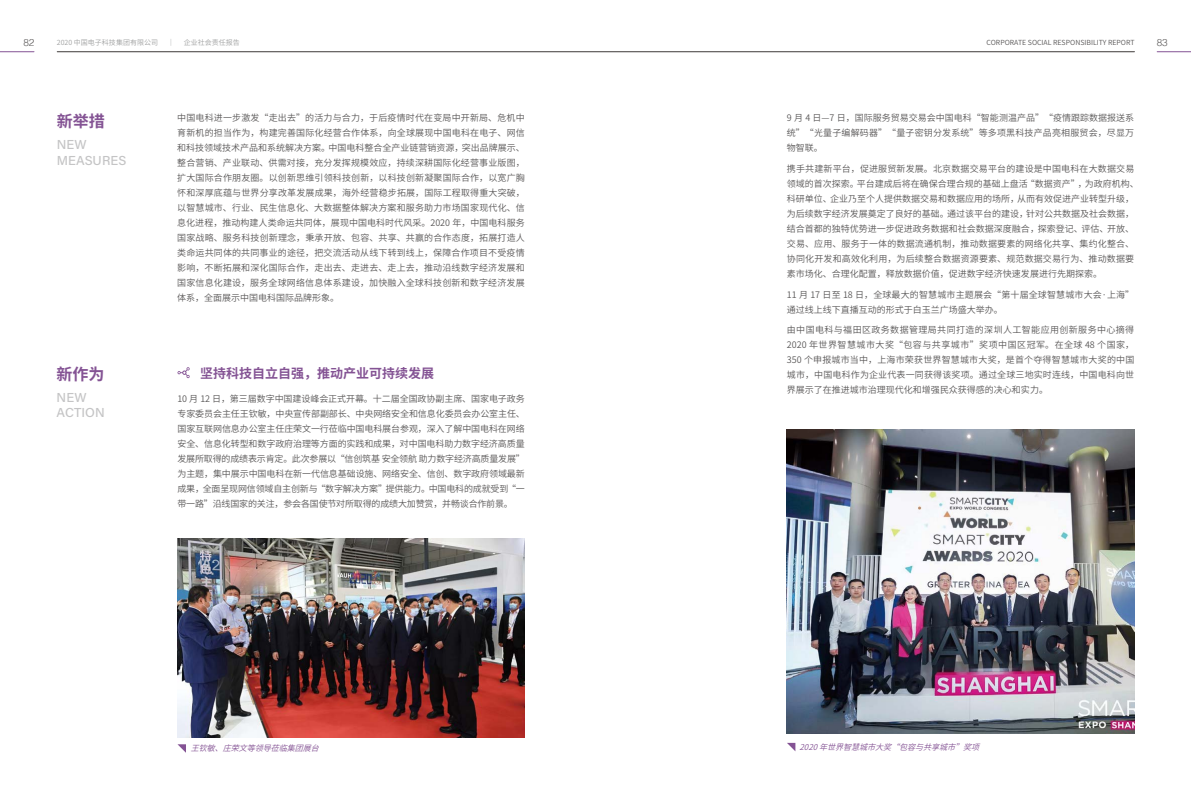
<style>
.page{position:relative;width:1191px;height:808px;background:#fff}
.page>*{position:absolute;margin:0;border:0;box-sizing:border-box;transform-origin:0 0}
.t1{font:700 16px "Source Han Sans CN";color:#845394}
.t2{font:13px/15.7px "Acumin Variable Concept";letter-spacing:.025em;color:#c4c4c5}
.t3{font:700 13px "Source Han Sans CN";color:#845394}
.t4{font:300 10px "Helvetica";color:#595757}
.t5{font:9px/15px "Source Han Sans CN";color:#595757;text-align:justify}
.t6{font:italic 8px "Source Han Sans CN";color:#845394}
.t7{font:7px "Source Han Sans CN";color:#595757}
.t8{font:7px "Source Han Sans CN";color:#9fa0a0}
</style>
<div class="page">
<img style="left:178px;top:539px;width:346px;height:198px">
<svg style="left:177px;top:367px;width:13px;height:11px"></svg>
<svg style="left:177px;top:744px;width:9px;height:9px"></svg>
<img style="left:787px;top:430px;width:347px;height:303px">
<svg style="left:787px;top:743px;width:8px;height:8px"></svg>
<p class="t4" style="left:23px;top:34px;width:13px">82</p>
<p class="t8" style="left:57px;top:39px;width:103px">2020 中国电子科技集团有限公司</p>
<p class="t8" style="left:167px;top:39px;width:8px">｜</p>
<p class="t8" style="left:184px;top:39px;width:57px">企业社会责任报告</p>
<p class="t7" style="left:986px;top:39px;width:149px">CORPORATE SOCIAL RESPONSIBILITY REPORT</p>
<p class="t4" style="left:1156px;top:34px;width:13px">83</p>
<h1 class="t1" style="left:57px;top:113px;width:49px">新举措</h1>
<h2 class="t2" style="left:57px;top:136px;width:71px">NEW<br>MEASURES</h2>
<h1 class="t1" style="left:57px;top:365px;width:50px">新作为</h1>
<h2 class="t2" style="left:57px;top:389px;width:49px">NEW<br>ACTION</h2>
<p class="t5" style="left:177px;top:111px;width:349px">中国电科进一步激发“走出去”的活力与合力，于后疫情时代在变局中开新局、危机中育新机的担当作为，构建完善国际化经营合作体系，向全球展现中国电科在电子、网信和科技领域技术产品和系统解决方案。中国电科整合全产业链营销资源，突出品牌展示、整合营销、产业联动、供需对接，充分发挥规模效应，持续深耕国际化经营事业版图，扩大国际合作朋友圈。以创新思维引领科技创新，以科技创新凝聚国际合作，以宽广胸怀和深厚底蕴与世界分享改革发展成果，海外经营稳步拓展，国际工程取得重大突破，以智慧城市、行业、民生信息化、大数据整体解决方案和服务助力市场国家现代化、信息化进程，推动构建人类命运共同体，展现中国电科时代风采。2020 年，中国电科服务国家战略、服务科技创新理念，秉承开放、包容、共享、共赢的合作态度，拓展打造人类命运共同体的共同事业的途径，把交流活动从线下转到线上，保障合作项目不受疫情影响，不断拓展和深化国际合作，走出去、走进去、走上去，推动沿线数字经济发展和国家信息化建设，服务全球网络信息体系建设，加快融入全球科技创新和数字经济发展体系，全面展示中国电科国际品牌形象。</p>
<h2 class="t3" style="left:200px;top:365px;width:235px">坚持科技自立自强，推动产业可持续发展</h2>
<p class="t5" style="left:177px;top:391px;width:349px">10 月 12 日，第三届数字中国建设峰会正式开幕。十二届全国政协副主席、国家电子政务专家委员会主任王钦敏，中央宣传部副部长、中央网络安全和信息化委员会办公室主任、国家互联网信息办公室主任庄荣文一行莅临中国电科展台参观，深入了解中国电科在网络安全、信息化转型和数字政府治理等方面的实践和成果，对中国电科助力数字经济高质量发展所取得的成绩表示肯定。此次参展以“信创筑基 安全领航 助力数字经济高质量发展”为主题，集中展示中国电科在新一代信息基础设施、网络安全、信创、数字政府领域最新成果，全面呈现网信领域自主创新与“数字解决方案”提供能力。中国电科的成就受到“一带一路”沿线国家的关注，参会各国使节对所取得的成绩大加赞赏，并畅谈合作前景。</p>
<p class="t6" style="left:191px;top:744px;width:136px">王钦敏、庄荣文等领导莅临集团展台</p>
<p class="t5" style="left:787px;top:111px;width:349px">9 月 4 日—7 日，国际服务贸易交易会中国电科“智能测温产品”“疫情跟踪数据报送系统”“光量子编解码器”“量子密钥分发系统”等多项黑科技产品亮相服贸会，尽显万物智联。</p>
<p class="t5" style="left:787px;top:161px;width:353px;text-align:left">携手共建新平台，促进服贸新发展。北京数据交易平台的建设是中国电科在大数据交易领域的首次探索。平台建成后将在确保合理合规的基础上盘活“数据资产”，为政府机构、科研单位、企业乃至个人提供数据交易和数据应用的场所，从而有效促进产业转型升级，为后续数字经济发展奠定了良好的基础。通过该平台的建设，针对公共数据及社会数据，结合首都的独特优势进一步促进政务数据和社会数据深度融合，探索登记、评估、开放、交易、应用、服务于一体的数据流通机制，推动数据要素的网络化共享、集约化整合、协同化开发和高效化利用，为后续整合数据资源要素、规范数据交易行为、推动数据要素市场化、合理化配置，释放数据价值，促进数字经济快速发展进行先期探索。</p>
<p class="t5" style="left:787px;top:287px;width:349px">11 月 17 日至 18 日，全球最大的智慧城市主题展会“第十届全球智慧城市大会·上海”通过线上线下直播互动的形式于白玉兰广场盛大举办。</p>
<p class="t5" style="left:787px;top:323px;width:349px">由中国电科与福田区政务数据管理局共同打造的深圳人工智能应用创新服务中心摘得2020 年世界智慧城市大奖“包容与共享城市”奖项中国区冠军。在全球 48 个国家，350 个申报城市当中，上海市荣获世界智慧城市大奖，是首个夺得智慧城市大奖的中国城市，中国电科作为企业代表一同获得该奖项。通过全球三地实时连线，中国电科向世界展示了在推进城市治理现代化和增强民众获得感的决心和实力。</p>
<p class="t6" style="left:799px;top:743px;width:187px">2020 年世界智慧城市大奖“包容与共享城市”奖项</p>
</div>
